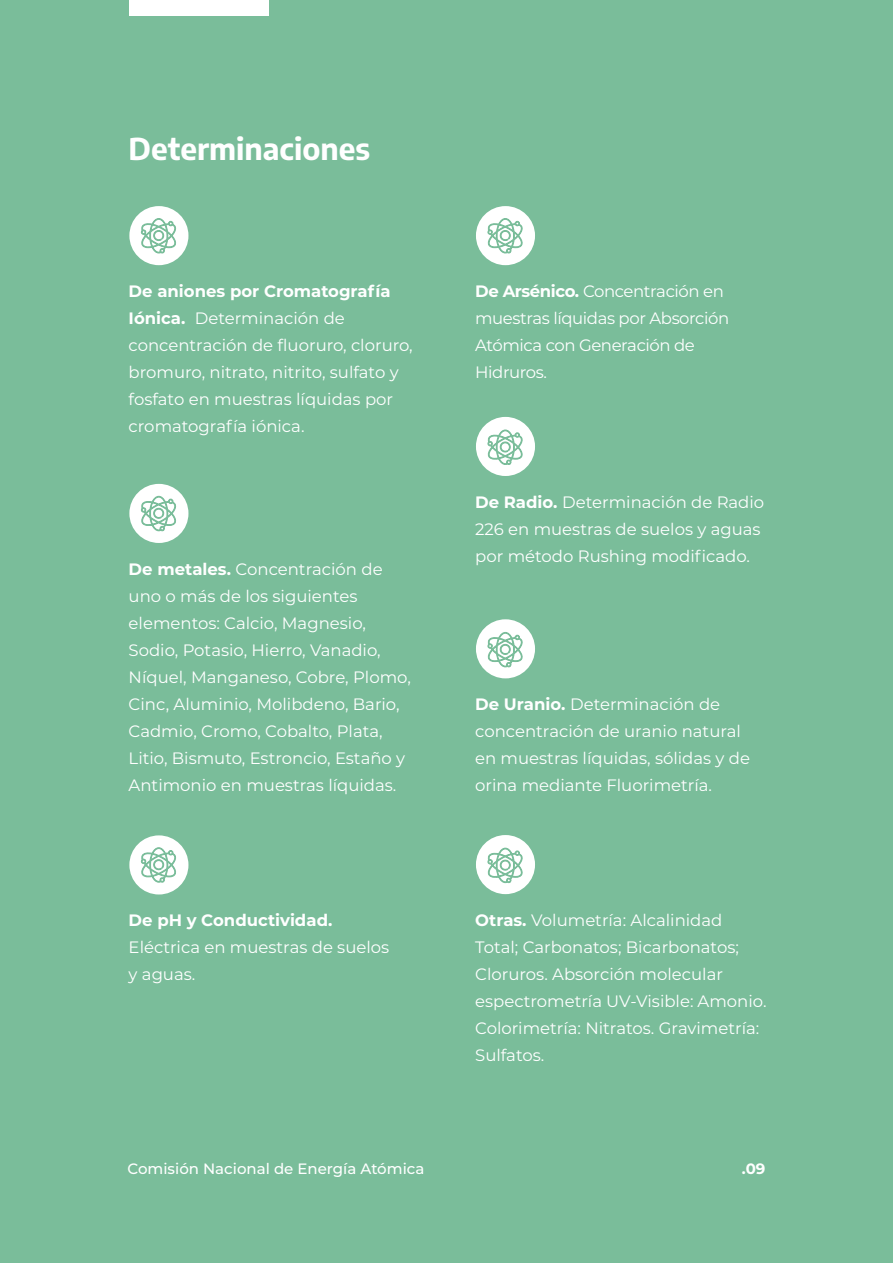
<style>
.page{position:relative;width:893px;height:1263px;background:#7abd9a}
.page>*{position:absolute;margin:0;border:0;box-sizing:border-box;transform-origin:0 0}
.t1{font:100 condensed 30px "Encode Sans";color:#fff}
.t2{font:16.5px/27px "Montserrat";color:#fff}
.t3{font:16.5px/27px "Montserrat";letter-spacing:-.025em;color:#fff}
.t4{font:700 16.5px "Montserrat";color:#fff}
.t5{font:500 15px "Montserrat";color:#fff}
.t6{font:700 15px "Montserrat";color:#fff}
.s1{font-weight:700}
</style>
<div class="page">
<div style="left:129px;top:0;width:139px;height:16px;background:#fff"></div>
<div style="left:129px;top:206px;width:59px;height:59px;background:#fff;border-radius:50%"></div>
<div style="left:129px;top:484px;width:59px;height:59px;background:#fff;border-radius:50%"></div>
<div style="left:129px;top:835px;width:59px;height:59px;background:#fff;border-radius:50%"></div>
<div style="left:476px;top:206px;width:59px;height:59px;background:#fff;border-radius:50%"></div>
<div style="left:476px;top:417px;width:59px;height:59px;background:#fff;border-radius:50%"></div>
<div style="left:476px;top:619px;width:59px;height:59px;background:#fff;border-radius:50%"></div>
<div style="left:476px;top:835px;width:59px;height:59px;background:#fff;border-radius:50%"></div>
<svg style="left:141px;top:218px;width:36px;height:36px"></svg>
<svg style="left:141px;top:496px;width:36px;height:36px"></svg>
<svg style="left:141px;top:847px;width:35px;height:36px"></svg>
<svg style="left:487px;top:218px;width:36px;height:36px"></svg>
<svg style="left:487px;top:430px;width:36px;height:35px"></svg>
<svg style="left:487px;top:632px;width:36px;height:36px"></svg>
<svg style="left:487px;top:848px;width:36px;height:36px"></svg>
<h1 class="t1" style="left:129px;top:128px;width:243px">Determinaciones</h1>
<p class="t2" style="left:129px;top:277px;width:286px"><span class="s1">De aniones por Cromatografía<br>Iónica.</span> Determinación de concentración de fluoruro, cloruro, bromuro, nitrato, nitrito, sulfato y fosfato en muestras líquidas por cromatografía iónica.</p>
<p class="t2" style="left:129px;top:555px;width:284px"><span class="s1">De metales.</span> Concentración de uno o más de los siguientes elementos: Calcio, Magnesio,<br>Sodio, Potasio, Hierro, Vanadio,<br>Níquel, Manganeso, Cobre, Plomo,<br>Cinc, Aluminio, Molibdeno, Bario,<br>Cadmio, Cromo, Cobalto, Plata,<br>Litio, Bismuto, Estroncio, Estaño y<br>Antimonio en muestras líquidas.</p>
<p class="t4" style="left:129px;top:908px;width:205px">De pH y Conductividad.</p>
<p class="t2" style="left:129px;top:933px;width:262px">Eléctrica en muestras de suelos y aguas.</p>
<p class="t3" style="left:475px;top:277px;width:256px"><span class="s1">De Arsénico.</span> Concentración en muestras líquidas por Absorción<br>Atómica con Generación de<br>Hidruros.</p>
<p class="t2" style="left:475px;top:488px;width:291px"><span class="s1">De Radio.</span> Determinación de Radio<br>226 en muestras de suelos y aguas por método Rushing modificado.</p>
<p class="t2" style="left:475px;top:690px;width:276px"><span class="s1">De Uranio.</span> Determinación de concentración de uranio natural en muestras líquidas, sólidas y de orina mediante Fluorimetría.</p>
<p class="t2" style="left:475px;top:906px;width:293px"><span class="s1">Otras.</span> Volumetría: Alcalinidad<br>Total; Carbonatos; Bicarbonatos;<br>Cloruros. Absorción molecular espectrometría UV-Visible: Amonio.<br>Colorimetría: Nitratos. Gravimetría:<br>Sulfatos.</p>
<p class="t5" style="left:128px;top:1158px;width:298px">Comisión Nacional de Energía Atómica</p>
<p class="t6" style="left:742px;top:1158px;width:25px">.09</p>
</div>
